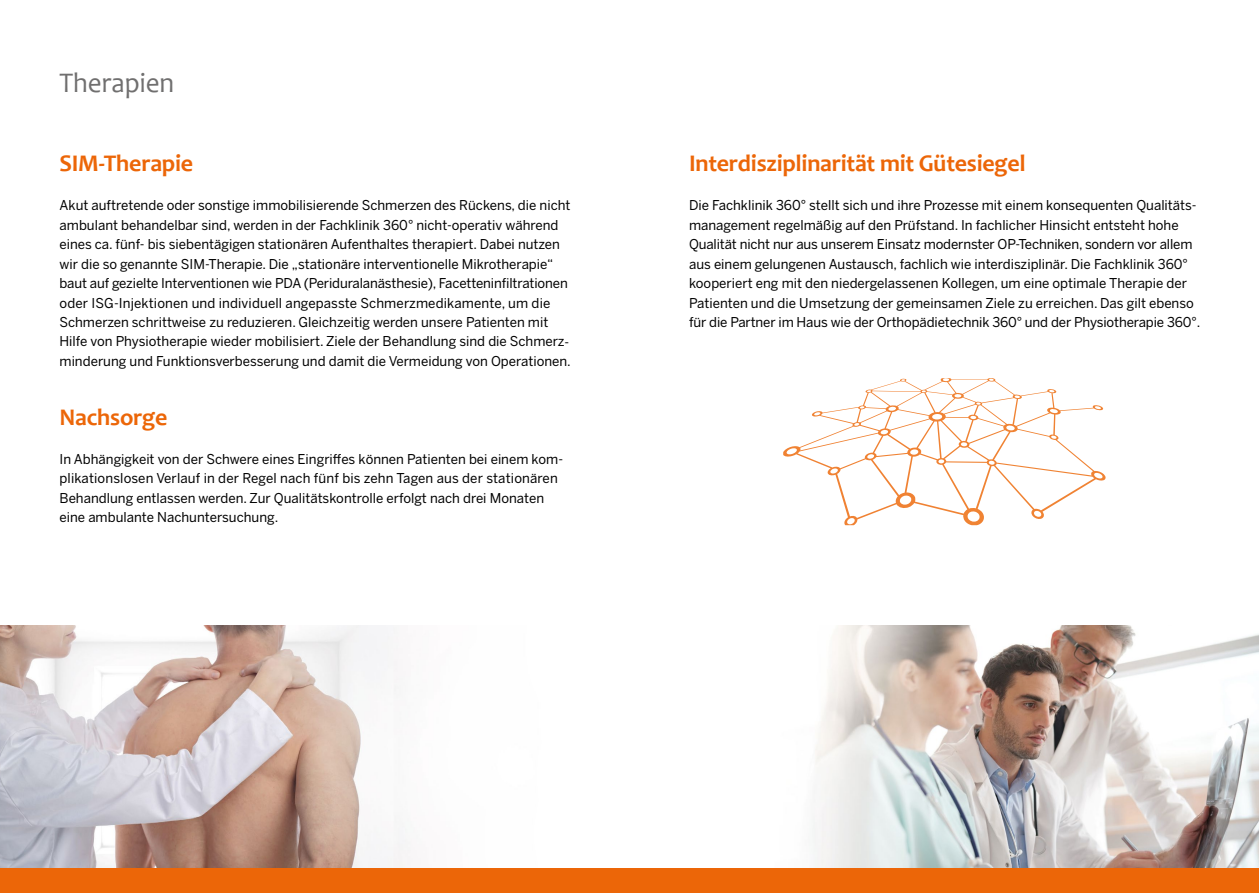
<style>
.page{position:relative;width:1259px;height:893px;background:#fff}
.page>*{position:absolute;margin:0;border:0;box-sizing:border-box;transform-origin:0 0}
.t1{font:28.5px "Candara";color:#706f6f;scale:.95 1}
.t2{font:700 24px "Candara";letter-spacing:-.01em;color:#ec6608}
.t3{font:13.5px/19.5px "Benton Sans";color:#000}
</style>
<div class="page">
<img style="left:812px;top:625px;width:447px;height:243px">
<img style="left:0;top:625px;width:411px;height:243px">
<div style="left:0;top:868px;width:1259px;height:25px;background:#ec6608"></div>
<svg style="left:783px;top:378px;width:323px;height:147px"></svg>
<h1 class="t1" style="left:60px;top:65px;width:122px">Therapien</h1>
<h2 class="t2" style="left:60px;top:148px;width:135px">SIM-Therapie</h2>
<p class="t3" style="left:60px;top:195px;width:513px">Akut auftretende oder sonstige immobilisierende Schmerzen des Rückens, die nicht ambulant behandelbar sind, werden in der Fachklinik 360° nicht-operativ während eines ca. fünf- bis siebentägigen stationären Aufenthaltes therapiert. Dabei nutzen wir die so genannte SIM-Therapie. Die „stationäre interventionelle Mikrotherapie“ baut auf gezielte Interventionen wie PDA (Periduralanästhesie), Facetteninfiltrationen oder ISG-Injektionen und individuell angepasste Schmerzmedikamente, um die Schmerzen schrittweise zu reduzieren. Gleichzeitig werden unsere Patienten mit Hilfe von Physiotherapie wieder mobilisiert. Ziele der Behandlung sind die Schmerz&shy;minderung und Funktionsverbesserung und damit die Vermeidung von Operationen.</p>
<h2 class="t2" style="left:60px;top:402px;width:109px">Nachsorge</h2>
<p class="t3" style="left:60px;top:449px;width:505px">In Abhängigkeit von der Schwere eines Eingriffes können Patienten bei einem kom&shy;plikationslosen Verlauf in der Regel nach fünf bis zehn Tagen aus der stationären Behandlung entlassen werden. Zur Qualitätskontrolle erfolgt nach drei Monaten eine ambulante Nachuntersuchung.</p>
<h2 class="t2" style="left:689px;top:148px;width:338px">Interdisziplinarität mit Gütesiegel</h2>
<p class="t3" style="left:689px;top:195px;width:513px">Die Fachklinik 360° stellt sich und ihre Prozesse mit einem konsequenten Qualitäts&shy;management regelmäßig auf den Prüfstand. In fachlicher Hinsicht entsteht hohe Qualität nicht nur aus unserem Einsatz modernster OP-Techniken, sondern vor allem aus einem gelungenen Austausch, fachlich wie interdisziplinär. Die Fachklinik 360° kooperiert eng mit den niedergelassenen Kollegen, um eine optimale Therapie der Patienten und die Umsetzung der gemeinsamen Ziele zu erreichen. Das gilt ebenso für die Partner im Haus wie der Orthopädietechnik 360° und der Physiotherapie 360°.</p>
</div>
